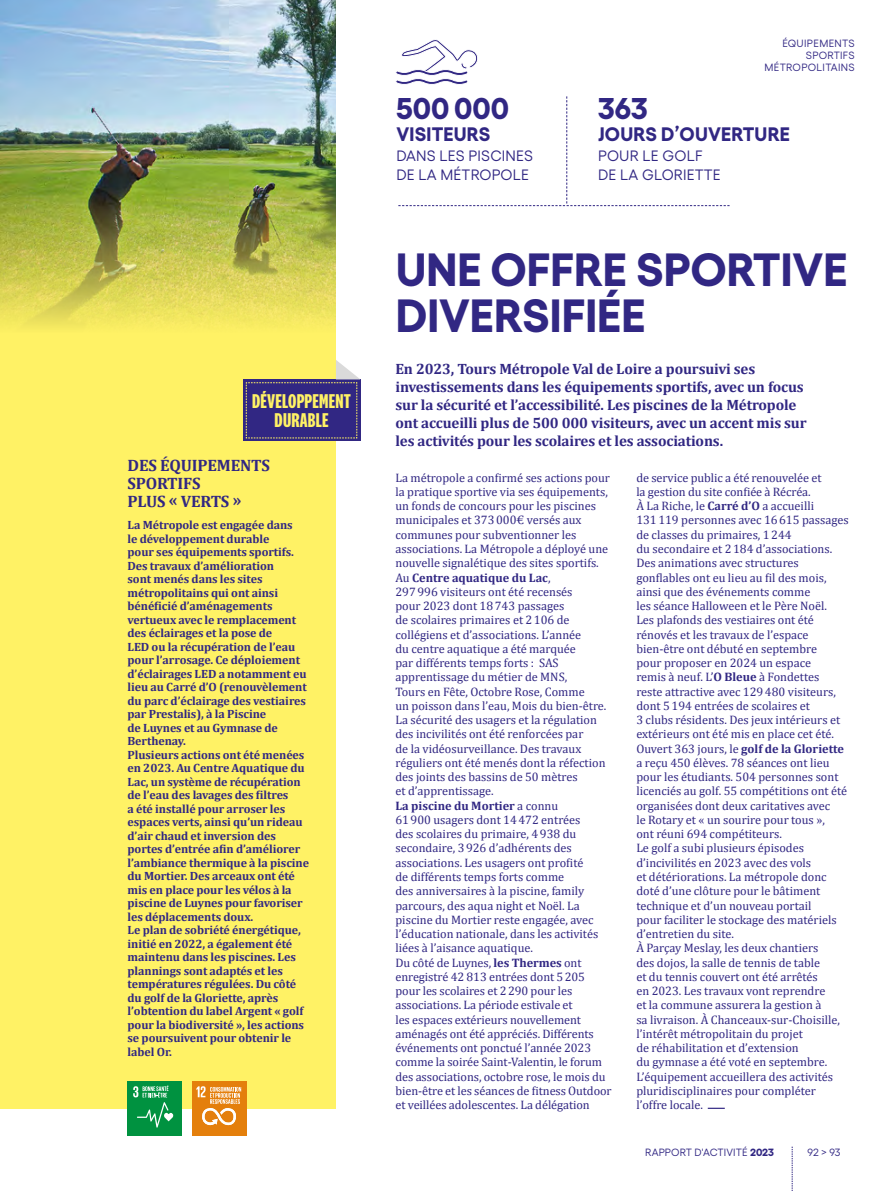
<style>
.page{position:relative;width:893px;height:1191px;background:#fff}
.page>*{position:absolute;margin:0;border:0;box-sizing:border-box;transform-origin:0 0}
.t1{font:700 46.5px/46.5px "Gellix";color:#312783}
.t2{font:700 30px "Gellix";color:#312783}
.t3{font:700 20.7px/18.9px "National 2 Compressed";letter-spacing:.01em;color:#fff265;text-align:center}
.t4{font:700 19.5px "Gellix";letter-spacing:.01em;color:#312783}
.t5{font:700 16.5px/17.7px "Cambria";letter-spacing:-.01em;color:#312783}
.t6{font:700 15px/18px "Cambria";letter-spacing:-.01em;color:#312783}
.t7{font:15px/19.5px "Gellix";letter-spacing:.01em;color:#312783}
.t8{font:12.3px/14.2px "Cambria";color:#312783}
.t9{font:700 12px/13.5px "Cambria";letter-spacing:-.005em;color:#312783}
.t10{font:10.5px/12px "Gellix";letter-spacing:.02em;color:#312783;text-align:right}
.s1{font-weight:700}
</style>
<div class="page">
<svg style="left:792px;top:1146px;width:1px;height:45px"></svg>
<div style="left:0;top:0;width:336px;height:1108px;background:#fff265"></div>
<img style="left:0;top:0;width:336px;height:327px">
<svg style="left:708px;top:1107px;width:17px;height:1px"></svg>
<svg style="left:398px;top:96px;width:332px;height:110px"></svg>
<div style="left:192px;top:1081px;width:54px;height:55px;background:#e47f0c"></div>
<svg style="left:196px;top:1086px;width:45px;height:39px"></svg>
<div style="left:128px;top:1081px;width:54px;height:55px;background:#009240"></div>
<svg style="left:133px;top:1085px;width:40px;height:42px"></svg>
<svg style="left:396px;top:39px;width:82px;height:46px"></svg>
<svg style="left:243px;top:379px;width:117px;height:62px"></svg>
<svg style="left:246px;top:360px;width:114px;height:78px"></svg>
<h3 class="t3" style="left:252px;top:392px;width:100px">DÉVELOPPEMENT<br>DURABLE</h3>
<h3 class="t5" style="left:128px;top:456px;width:144px">DES ÉQUIPEMENTS<br>SPORTIFS<br>PLUS « VERTS »</h3>
<p class="t9" style="left:128px;top:518px;width:183px">La Métropole est engagée dans<br>le développement durable<br>pour ses équipements sportifs.<br>Des travaux d’amélioration<br>sont menés dans les sites métropolitains qui ont ainsi bénéficié d’aménagements vertueux avec le remplacement des éclairages et la pose de<br>LED ou la récupération de l’eau pour l’arrosage. Ce déploiement d’éclairages LED a notamment eu lieu au Carré d’O (renouvèlement du parc d’éclairage des vestiaires par Prestalis), à la Piscine<br>de Luynes et au Gymnase de<br>Berthenay.<br>Plusieurs actions ont été menées en 2023. Au Centre Aquatique du<br>Lac, un système de récupération de l’eau des lavages des filtres<br>a été installé pour arroser les espaces verts, ainsi qu’un rideau d’air chaud et inversion des portes d’entrée afin d’améliorer l’ambiance thermique à la piscine du Mortier. Des arceaux ont été mis en place pour les vélos à la piscine de Luynes pour favoriser les déplacements doux.<br>Le plan de sobriété énergétique, initié en 2022, a également été maintenu dans les piscines. Les plannings sont adaptés et les températures régulées. Du côté du golf de la Gloriette, après l’obtention du label Argent « golf pour la biodiversité », les actions se poursuivent pour obtenir le label Or.</p>
<h2 class="t2" style="left:396px;top:84px;width:114px">500 000</h2>
<h3 class="t4" style="left:396px;top:119px;width:95px">VISITEURS</h3>
<p class="t7" style="left:396px;top:144px;width:138px">DANS LES PISCINES<br>DE LA MÉTROPOLE</p>
<p class="t10" style="left:764px;top:36px;width:92px">ÉQUIPEMENTS<br>SPORTIFS<br>MÉTROPOLITAINS</p>
<h2 class="t2" style="left:598px;top:84px;width:51px">363</h2>
<h3 class="t4" style="left:598px;top:119px;width:193px">JOURS D’OUVERTURE</h3>
<p class="t7" style="left:598px;top:144px;width:124px">POUR LE GOLF<br>DE LA GLORIETTE</p>
<h1 class="t1" style="left:396px;top:241px;width:453px">UNE OFFRE SPORTIVE<br>DIVERSIFIÉE</h1>
<p class="t6" style="left:395px;top:360px;width:413px">En 2023, Tours Métropole Val de Loire a poursuivi ses investissements dans les équipements sportifs, avec un focus sur la sécurité et l’accessibilité. Les piscines de la Métropole ont accueilli plus de 500 000 visiteurs, avec un accent mis sur les activités pour les scolaires et les associations.</p>
<p class="t8" style="left:395px;top:470px;width:218px">La métropole a confirmé ses actions pour la pratique sportive via ses équipements, un fonds de concours pour les piscines municipales et 373000€ versés aux communes pour subventionner les associations. La Métropole a déployé une nouvelle signalétique des sites sportifs.<br>Au <span class="s1">Centre aquatique du Lac</span>,<br>297996 visiteurs ont été recensés<br>pour 2023 dont 18743 passages<br>de scolaires primaires et 2106 de collégiens et d’associations. L’année<br>du centre aquatique a été marquée<br>par différents temps forts : SAS apprentissage du métier de MNS,<br>Tours en Fête, Octobre Rose, Comme<br>un poisson dans l’eau, Mois du bien-être.<br>La sécurité des usagers et la régulation des incivilités ont été renforcées par<br>de la vidéosurveillance. Des travaux réguliers ont été menés dont la réfection des joints des bassins de 50 mètres<br>et d’apprentissage.<br><span class="s1">La piscine du Mortier</span> a connu<br>61900 usagers dont 14472 entrées<br>des scolaires du primaire, 4938 du secondaire, 3926 d’adhérents des associations. Les usagers ont profité<br>de différents temps forts comme<br>des anniversaires à la piscine, family parcours, des aqua night et Noël. La piscine du Mortier reste engagée, avec l’éducation nationale, dans les activités liées à l’aisance aquatique.<br>Du côté de Luynes, <span class="s1">les Thermes</span> ont enregistré 42 813 entrées dont 5205 pour les scolaires et 2290 pour les associations. La période estivale et<br>les espaces extérieurs nouvellement aménagés ont été appréciés. Différents événements ont ponctué l’année 2023 comme la soirée Saint-Valentin, le forum des associations, octobre rose, le mois du bien-être et les séances de fitness Outdoor et veillées adolescentes. La délégation</p>
<p class="t8" style="left:636px;top:470px;width:214px">de service public a été renouvelée et<br>la gestion du site confiée à Récréa.<br>À La Riche, le <span class="s1">Carré d’O</span> a accueilli 131119 personnes avec 16615 passages de classes du primaires, 1244<br>du secondaire et 2184 d’associations.<br>Des animations avec structures gonflables ont eu lieu au fil des mois, ainsi que des événements comme<br>les séance Halloween et le Père Noël.<br>Les plafonds des vestiaires ont été rénovés et les travaux de l’espace bien-être ont débuté en septembre<br>pour proposer en 2024 un espace<br>remis à neuf. L’<span class="s1">O Bleue</span> à Fondettes<br>reste attractive avec 129480 visiteurs, dont 5194 entrées de scolaires et<br>3 clubs résidents. Des jeux intérieurs et extérieurs ont été mis en place cet été.<br>Ouvert 363 jours, le <span class="s1">golf de la Gloriette </span>a reçu 450 élèves. 78 séances ont lieu pour les étudiants. 504 personnes sont licenciés au golf. 55 compétitions ont été organisées dont deux caritatives avec<br>le Rotary et « un sourire pour tous »,<br>ont réuni 694 compétiteurs.<br>Le golf a subi plusieurs épisodes d’incivilités en 2023 avec des vols<br>et détériorations. La métropole donc doté d’une clôture pour le bâtiment technique et d’un nouveau portail<br>pour faciliter le stockage des matériels d’entretien du site.<br>À Parçay Meslay, les deux chantiers<br>des dojos, la salle de tennis de table<br>et du tennis couvert ont été arrêtés<br>en 2023. Les travaux vont reprendre<br>et la commune assurera la gestion à<br>sa livraison. À Chanceaux-sur-Choisille, l’intérêt métropolitain du projet<br>de réhabilitation et d’extension<br>du gymnase a été voté en septembre.<br>L’équipement accueillera des activités pluridisciplinaires pour compléter l’offre locale.</p>
<p class="t10" style="left:645px;top:1145px;width:130px">RAPPORT D'ACTIVITÉ <span class="s1">2023</span></p>
<p class="t10" style="left:808px;top:1145px;width:35px">92 &gt; 93</p>
</div>
